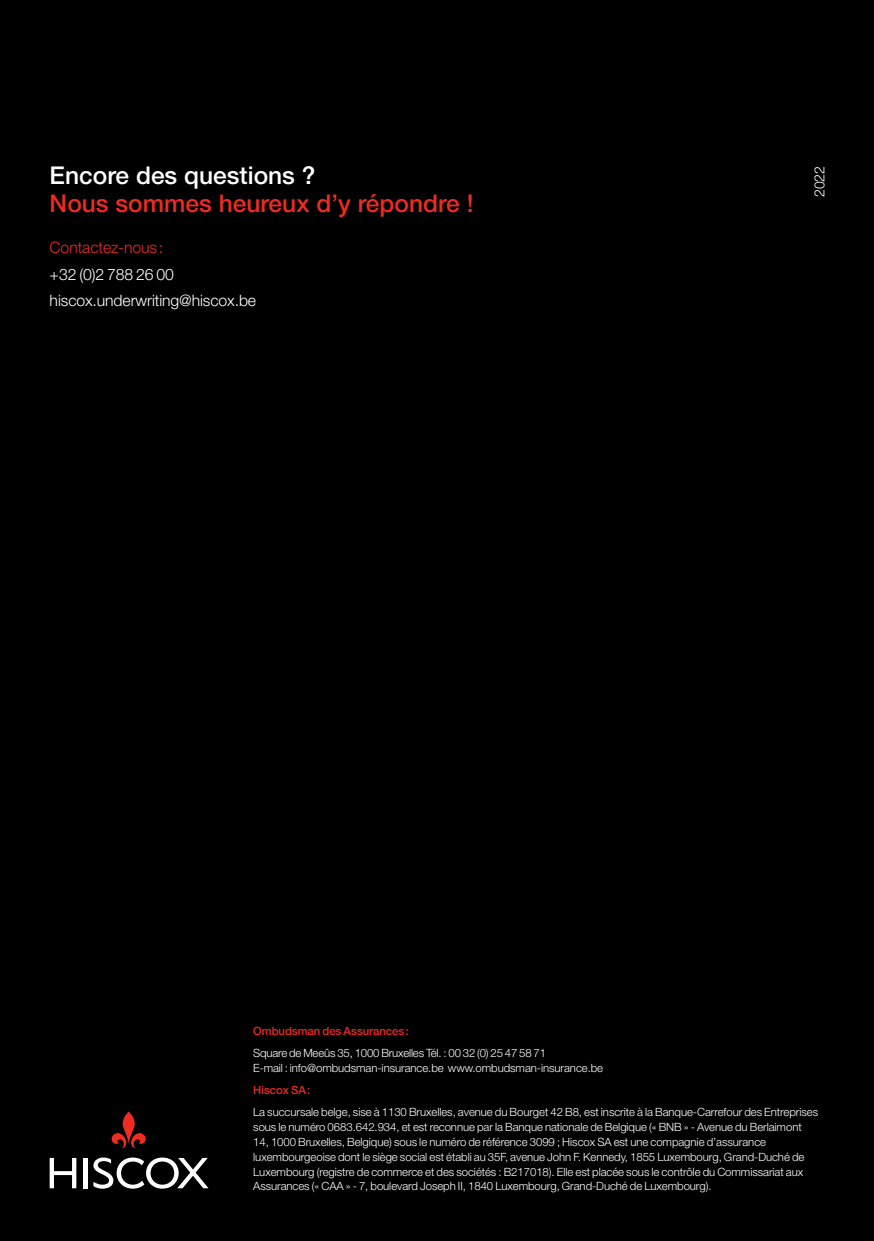
<style>
.page{position:relative;width:874px;height:1241px;background:#fff}
.page>*{position:absolute;margin:0;border:0;box-sizing:border-box;transform-origin:0 0}
.t1{font:500 24.5px "Helvetica Neue LT Std";color:#ee2a23}
.t2{font:500 24.5px "Helvetica Neue LT Std";color:#fff}
.t3{font:300 15.75px/26.2px "Helvetica Neue LT Std";letter-spacing:-.005em;color:#fff}
.t4{font:300 15.75px "Helvetica Neue LT Std";letter-spacing:-.005em;color:#ee2a23}
.t5{font:300 14px "Helvetica Neue LT Std";color:#fff}
.t6{font:300 11.38px/14.9px "Helvetica Neue LT Std";letter-spacing:-.005em;color:#fff}
.t7{font:500 11.38px "Helvetica Neue LT Std";letter-spacing:-.005em;color:#ee2a23}
</style>
<div class="page">
<div style="left:0;top:0;width:873px;height:1240px;background:#000001"></div>
<svg style="left:112px;top:1111px;width:34px;height:36px"></svg>
<hr style="left:83px;top:1157px;width:4px;height:30px;background:#fff">
<svg style="left:50px;top:1157px;width:26px;height:30px"></svg>
<svg style="left:93px;top:1157px;width:115px;height:31px"></svg>
<h1 class="t2" style="left:50px;top:160px;width:267px">Encore des questions ?</h1>
<h1 class="t1" style="left:50px;top:188px;width:425px">Nous sommes heureux d’y répondre !</h1>
<h2 class="t4" style="left:50px;top:238px;width:115px">Contactez-nous:</h2>
<h2 class="t3" style="left:50px;top:260px;width:208px">+32 (0)2 788 26 00 hiscox.underwriting@hiscox.be</h2>
<p class="t5" style="left:810px;top:197px;width:32px;rotate:-90deg">2022</p>
<p class="t7" style="left:253px;top:1024px;width:157px">Ombudsman des Assurances:</p>
<p class="t6" style="left:253px;top:1045px;width:351px">Square de Meeûs 35, 1000 Bruxelles Tél. : 00 32 (0) 25 47 58 71<br>E-mail : info@ombudsman-insurance.be www.ombudsman-insurance.be</p>
<p class="t7" style="left:253px;top:1083px;width:59px">Hiscox SA:</p>
<p class="t6" style="left:253px;top:1104px;width:566px">La succursale belge, sise à 1130 Bruxelles, avenue du Bourget 42 B8, est inscrite à la Banque-Carrefour des Entreprises sous le numéro 0683.642.934, et est reconnue par la Banque nationale de Belgique (« BNB » - Avenue du Berlaimont 14, 1000 Bruxelles, Belgique) sous le numéro de référence 3099 ; Hiscox SA est une compagnie d’assurance luxembourgeoise dont le siège social est établi au 35F, avenue John F. Kennedy, 1855 Luxembourg, Grand-Duché de Luxembourg (registre de commerce et des sociétés : B217018). Elle est placée sous le contrôle du Commissariat aux Assurances (« CAA » - 7, boulevard Joseph II, 1840 Luxembourg, Grand-Duché de Luxembourg).</p>
</div>
